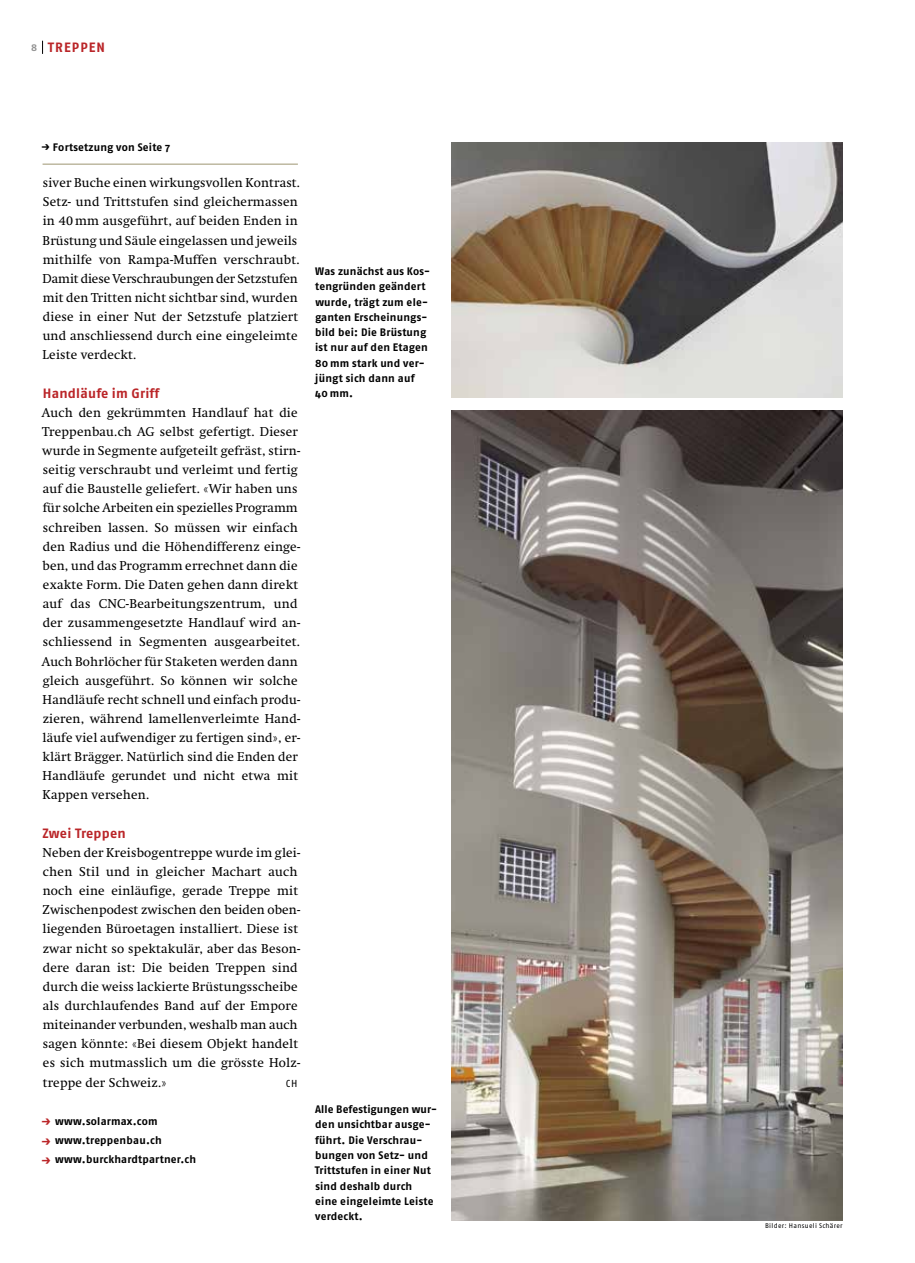
<style>
.page{position:relative;width:915px;height:1263px;background:#fff}
.page>*{position:absolute;margin:0;border:0;box-sizing:border-box;transform-origin:0 0}
.t1{font:700 13.5px "Fago OT";letter-spacing:.02em;color:#ba2528}
.t2{font:700 13.5px "Fago OT";letter-spacing:.08em;color:#ba2528}
.t3{font:12.75px/19.2px "Swift";letter-spacing:.02em;color:#000}
.t4{font:700 10.8px/15.3px "Fago OT";letter-spacing:.015em;color:#000}
.t5{font:10.2px "Fago OT";color:#000}
.t6{font:6.75px "Fago OT";letter-spacing:.045em;color:#000}
.s1{font-size:10.2px;color:#939393}
.s2{font-size:12px;color:#ba2528}
</style>
<div class="page">
<svg style="left:42px;top:41px;width:1px;height:13px"></svg>
<hr style="left:43px;top:163px;width:255px;height:2px;background:#beb9a1">
<img style="left:451px;top:142px;width:391px;height:255px">
<img style="left:451px;top:411px;width:391px;height:809px">
<p class="t2" style="left:31px;top:39px;width:75px"><span class="s1">8</span> TREPPEN</p>
<p class="t4" style="left:41px;top:139px;width:130px">→ Fortsetzung von Seite 7</p>
<p class="t3" style="left:43px;top:173px;width:259px">siver Buche einen wirkungsvollen Kontrast.<br>Setz- und Trittstufen sind gleichermassen in 40 mm ausgeführt, auf beiden Enden in Brüstung und Säule eingelassen und jeweils mithilfe von Rampa-Muffen verschraubt.<br>Damit diese Verschraubungen der Setzstufen mit den Tritten nicht sichtbar sind, wurden diese in einer Nut der Setzstufe platziert und anschliessend durch eine eingeleimte Leiste verdeckt.</p>
<p class="t1" style="left:43px;top:385px;width:118px">Handläufe im Griff</p>
<p class="t3" style="left:42px;top:403px;width:260px">Auch den gekrümmten Handlauf hat die Treppenbau.ch AG selbst gefertigt. Dieser wurde in Segmente aufgeteilt gefräst, stirn&shy;seitig verschraubt und verleimt und fertig auf die Baustelle geliefert. «Wir haben uns für solche Arbeiten ein spezielles Programm schreiben lassen. So müssen wir einfach den Radius und die Höhendifferenz einge&shy;ben, und das Programm errechnet dann die exakte Form. Die Daten gehen dann direkt auf das CNC-Bearbeitungszentrum, und der zusammengesetzte Handlauf wird an&shy;schliessend in Segmenten ausgearbeitet.<br>Auch Bohrlöcher für Staketen werden dann gleich ausgeführt. So können wir solche Handläufe recht schnell und einfach produ&shy;zieren, während lamellenverleimte Hand&shy;läufe viel aufwendiger zu fertigen sind», er&shy;klärt Brägger. Natürlich sind die Enden der Handläufe gerundet und nicht etwa mit Kappen versehen.</p>
<p class="t1" style="left:42px;top:825px;width:85px">Zwei Treppen</p>
<p class="t3" style="left:42px;top:843px;width:259px">Neben der Kreisbogentreppe wurde im glei&shy;chen Stil und in gleicher Machart auch noch eine einläufige, gerade Treppe mit Zwischenpodest zwischen den beiden oben&shy;liegenden Büroetagen installiert. Diese ist zwar nicht so spektakulär, aber das Beson&shy;dere daran ist: Die beiden Treppen sind durch die weiss lackierte Brüstungsscheibe als durchlaufendes Band auf der Empore miteinander verbunden, weshalb man auch sagen könnte: «Bei diesem Objekt handelt es sich mutmasslich um die grösste Holz&shy;treppe der Schweiz.»</p>
<p class="t5" style="left:286px;top:1077px;width:13px">CH</p>
<p class="t4" style="left:41px;top:1113px;width:118px"><span class="s2">→</span> www.solarmax.com</p>
<p class="t4" style="left:41px;top:1132px;width:122px"><span class="s2">→</span> www.treppenbau.ch</p>
<p class="t4" style="left:41px;top:1151px;width:156px"><span class="s2">→</span> www.burckhardtpartner.ch</p>
<p class="t4" style="left:315px;top:263px;width:116px">Was zunächst aus Kos&shy;tengründen geändert wurde, trägt zum ele&shy;ganten Erscheinungs&shy;bild bei: Die Brüstung ist nur auf den Etagen<br>80 mm stark und ver&shy;jüngt sich dann auf<br>40 mm.</p>
<p class="t4" style="left:314px;top:1101px;width:124px">Alle Befestigungen wur&shy;den unsichtbar ausge&shy;führt. Die Verschrau&shy;bungen von Setz- und<br>Trittstufen in einer Nut sind deshalb durch<br>eine eingeleimte Leiste verdeckt.</p>
<p class="t6" style="left:764px;top:1222px;width:79px">Bilder: Hansueli Schärer</p>
</div>
